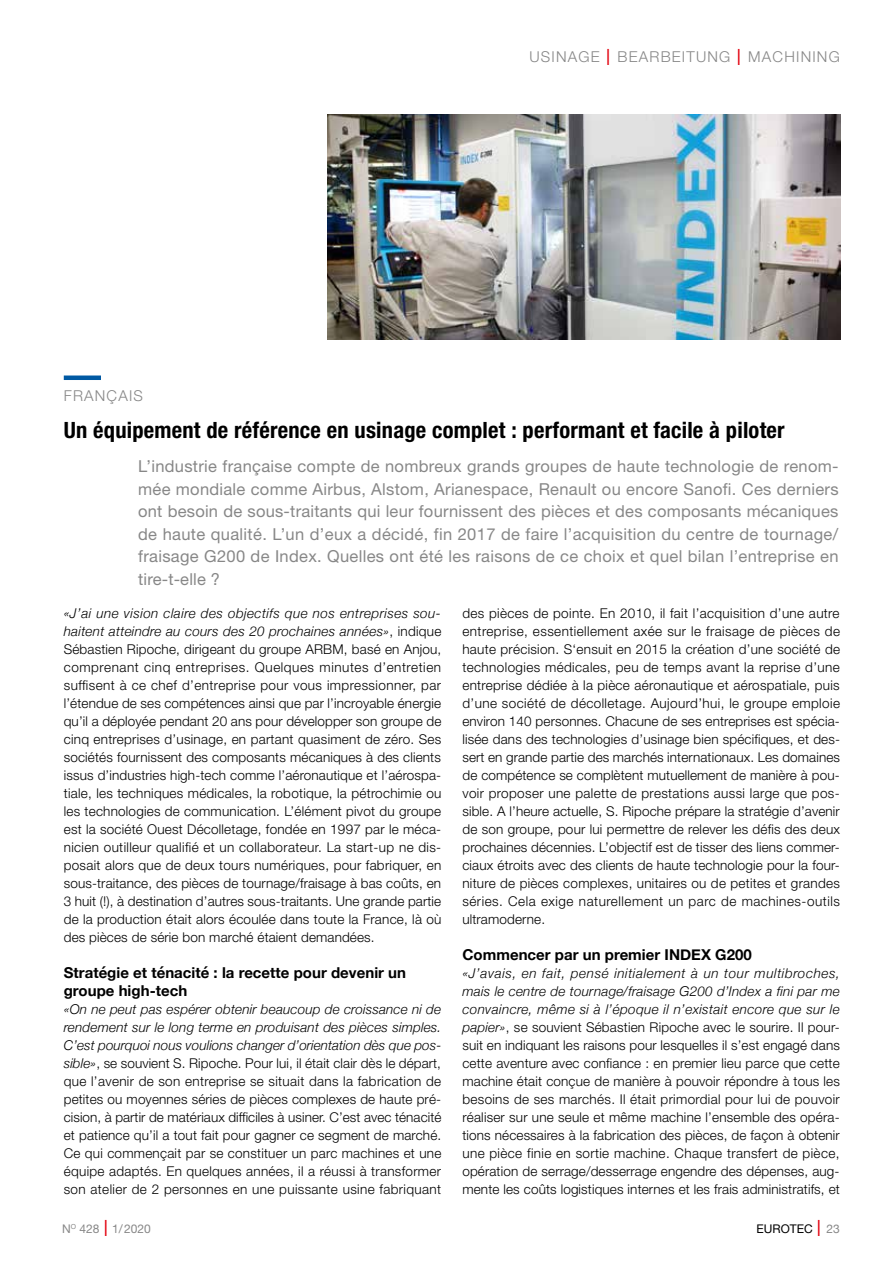
<style>
.page{position:relative;width:893px;height:1263px;background:#fff}
.page>*{position:absolute;margin:0;border:0;box-sizing:border-box;transform-origin:0 0}
.t1{font:700 condensed 22.5px "Helvetica Neue";letter-spacing:.01em;color:#000}
.t2{font:16.5px/22.5px "Helvetica Neue";letter-spacing:.02em;color:#878787;text-align:justify}
.t3{font:700 15px/18px "Helvetica Neue";color:#000}
.t4{font:300 15px "Helvetica Neue";letter-spacing:.08em;color:#878787}
.t5{font:300 13.5px/18px "Helvetica Neue";letter-spacing:.01em;color:#000;text-align:justify}
.t6{font:12px "Helvetica Neue";color:#878787}
.t7{font:12px "Helvetica Neue";color:#000}
.s1{font-stretch:condensed;font-size:22.5px;color:#e30613}
.s2{font-style:italic}
.s3{font-weight:300;font-stretch:condensed;font-size:22.5px;color:#e30613}
.s4{color:#878787}
</style>
<div class="page">
<img style="left:327px;top:114px;width:513px;height:225px">
<div style="left:64px;top:375px;width:37px;height:5px;background:#0059a3"></div>
<p class="t4" style="left:529px;top:47px;width:312px">USINAGE <span class="s1">I</span> BEARBEITUNG <span class="s1">I</span> MACHINING</p>
<p class="t4" style="left:64px;top:387px;width:81px">FRANÇAIS</p>
<h1 class="t1" style="left:64px;top:416px;width:722px">Un équipement de référence en usinage complet : performant et facile à piloter</h1>
<p class="t2" style="left:138px;top:455px;width:702px">L’industrie française compte de nombreux grands groupes de haute technologie de renom&shy;mée mondiale comme Airbus, Alstom, Arianespace, Renault ou encore Sanofi. Ces derniers ont besoin de sous-traitants qui leur fournissent des pièces et des composants mécaniques de haute qualité. L’un d’eux a décidé, fin 2017 de faire l’acquisition du centre de tournage/ fraisage G200 de Index. Quelles ont été les raisons de ce choix et quel bilan l’entreprise en tire-t-elle ?</p>
<p class="t5" style="left:64px;top:604px;width:379px"><span class="s2">«J’ai une vision claire des objectifs que nos entreprises sou&shy;haitent atteindre au cours des 20 prochaines années»</span>, indique Sébastien Ripoche, dirigeant du groupe ARBM, basé en Anjou, comprenant cinq entreprises. Quelques minutes d’entretien suffisent à ce chef d’entreprise pour vous impressionner, par l’étendue de ses compétences ainsi que par l’incroyable énergie qu’il a déployée pendant 20 ans pour développer son groupe de cinq entreprises d’usinage, en partant quasiment de zéro. Ses sociétés fournissent des composants mécaniques à des clients issus d’industries high-tech comme l’aéronautique et l’aérospa&shy;tiale, les techniques médicales, la robotique, la pétrochimie ou les technologies de communication. L’élément pivot du groupe est la société Ouest Décolletage, fondée en 1997 par le méca&shy;nicien outilleur qualifié et un collaborateur. La start-up ne dis&shy;posait alors que de deux tours numériques, pour fabriquer, en sous-traitance, des pièces de tournage/fraisage à bas coûts, en 3 huit (!), à destination d’autres sous-traitants. Une grande partie de la production était alors écoulée dans toute la France, là où des pièces de série bon marché étaient demandées.</p>
<p class="t3" style="left:64px;top:964px;width:344px">Stratégie et ténacité : la recette pour devenir un groupe high-tech</p>
<p class="t5" style="left:64px;top:1000px;width:379px"><span class="s2">«On ne peut pas espérer obtenir beaucoup de croissance ni de rendement sur le long terme en produisant des pièces simples.<br>C’est pourquoi nous voulions changer d’orientation dès que pos&shy;sible»</span>, se souvient S. Ripoche. Pour lui, il était clair dès le départ, que l’avenir de son entreprise se situait dans la fabrication de petites ou moyennes séries de pièces complexes de haute pré&shy;cision, à partir de matériaux difficiles à usiner. C’est avec ténacité et patience qu’il a tout fait pour gagner ce segment de marché.<br>Ce qui commençait par se constituer un parc machines et une équipe adaptés. En quelques années, il a réussi à transformer son atelier de 2 personnes en une puissante usine fabriquant</p>
<p class="t5" style="left:462px;top:604px;width:379px">des pièces de pointe. En 2010, il fait l’acquisition d’une autre entreprise, essentiellement axée sur le fraisage de pièces de haute précision. S‘ensuit en 2015 la création d’une société de technologies médicales, peu de temps avant la reprise d’une entreprise dédiée à la pièce aéronautique et aérospatiale, puis d’une société de décolletage. Aujourd’hui, le groupe emploie environ 140 personnes. Chacune de ses entreprises est spécia&shy;lisée dans des technologies d’usinage bien spécifiques, et des&shy;sert en grande partie des marchés internationaux. Les domaines de compétence se complètent mutuellement de manière à pou&shy;voir proposer une palette de prestations aussi large que pos&shy;sible. A l’heure actuelle, S. Ripoche prépare la stratégie d’avenir de son groupe, pour lui permettre de relever les défis des deux prochaines décennies. L’objectif est de tisser des liens commer&shy;ciaux étroits avec des clients de haute technologie pour la four&shy;niture de pièces complexes, unitaires ou de petites et grandes séries. Cela exige naturellement un parc de machines-outils ultramoderne.</p>
<p class="t3" style="left:462px;top:946px;width:291px">Commencer par un premier INDEX G200</p>
<p class="t5" style="left:462px;top:964px;width:379px"><span class="s2">«J’avais, en fait, pensé initialement à un tour multibroches, mais le centre de tournage/fraisage G200 d’Index a fini par me convaincre, même si à l’époque il n’existait encore que sur le papier»</span>, se souvient Sébastien Ripoche avec le sourire. Il pour&shy;suit en indiquant les raisons pour lesquelles il s’est engagé dans cette aventure avec confiance : en premier lieu parce que cette machine était conçue de manière à pouvoir répondre à tous les besoins de ses marchés. Il était primordial pour lui de pouvoir réaliser sur une seule et même machine l’ensemble des opéra&shy;tions nécessaires à la fabrication des pièces, de façon à obtenir une pièce finie en sortie machine. Chaque transfert de pièce, opération de serrage/desserrage engendre des dépenses, aug&shy;mente les coûts logistiques internes et les frais administratifs, et</p>
<p class="t6" style="left:62px;top:1221px;width:90px">N<sup>O</sup> 428 <span class="s3">I</span> 1/2020</p>
<p class="t7" style="left:756px;top:1221px;width:85px">EUROTEC <span class="s3">I</span> <span class="s4">23</span></p>
</div>
